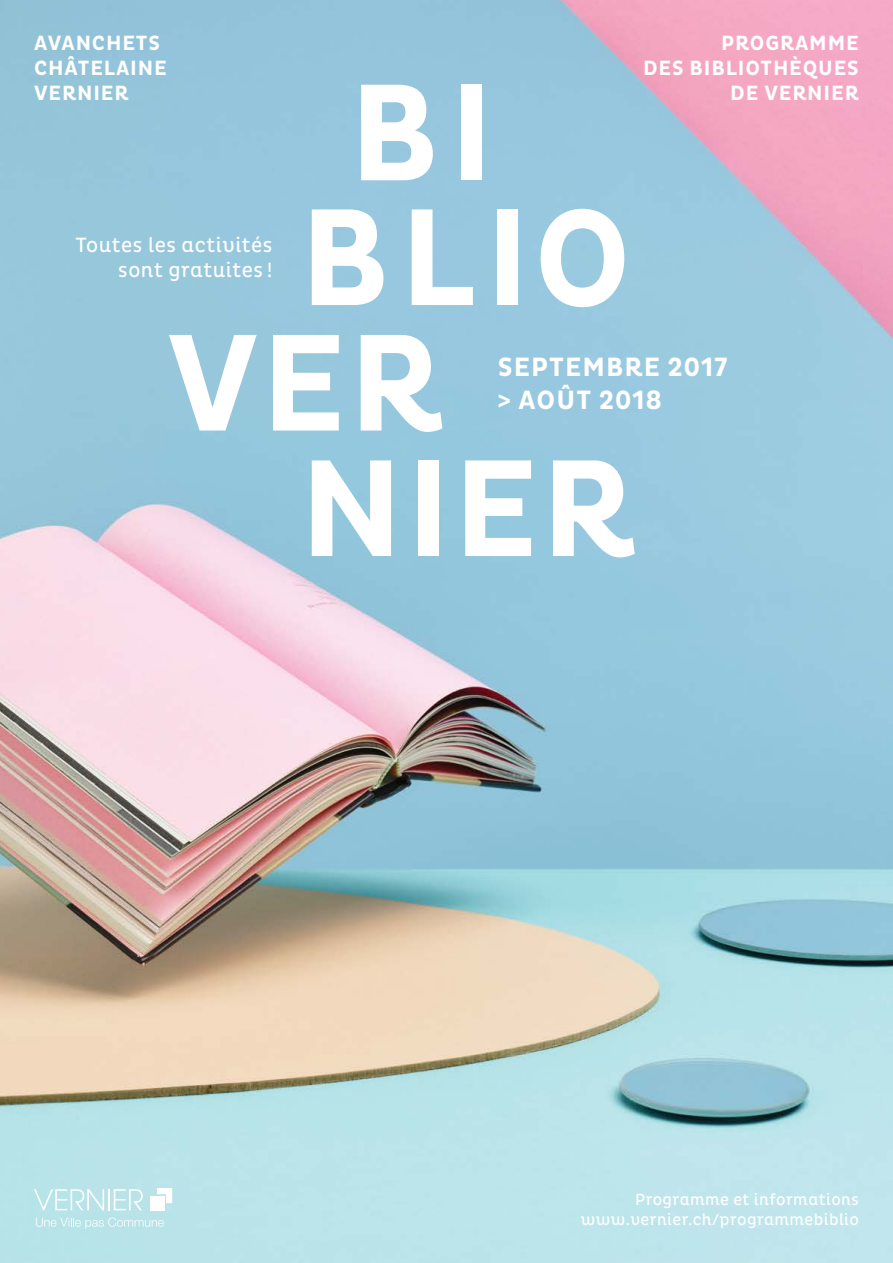
<style>
.page{position:relative;width:893px;height:1263px;background:#fff}
.page>*{position:absolute;margin:0;border:0;box-sizing:border-box;transform-origin:0 0}
.t1{font:700 27px/32.4px "Pluto Cond";letter-spacing:.04em;color:#fff}
.t2{font:700 21px/25.2px "Pluto Cond";letter-spacing:.04em;color:#fff;text-align:right}
.t3{font:21px/25.2px "Pluto Cond";letter-spacing:.025em;color:#fff;text-align:right}
.t4{font:16.5px/19.8px "Pluto Cond";letter-spacing:.025em;color:#fff;text-align:right}
</style>
<div class="page">
<img style="left:0;top:0;width:893px;height:1263px">
<svg style="left:361px;top:85px;width:72px;height:95px"></svg>
<div style="left:461px;top:85px;width:21px;height:95px;background:#fff"></div>
<svg style="left:312px;top:209px;width:71px;height:96px"></svg>
<svg style="left:412px;top:209px;width:61px;height:96px"></svg>
<div style="left:497px;top:209px;width:21px;height:96px;background:#fff"></div>
<svg style="left:541px;top:209px;width:83px;height:98px"></svg>
<svg style="left:169px;top:335px;width:88px;height:95px"></svg>
<svg style="left:273px;top:335px;width:66px;height:95px"></svg>
<svg style="left:361px;top:335px;width:81px;height:97px"></svg>
<svg style="left:312px;top:460px;width:79px;height:96px"></svg>
<div style="left:418px;top:460px;width:21px;height:96px;background:#fff"></div>
<svg style="left:465px;top:460px;width:66px;height:96px"></svg>
<svg style="left:553px;top:460px;width:82px;height:97px"></svg>
<svg style="left:34px;top:1189px;width:70px;height:21px"></svg>
<hr style="left:108px;top:1189px;width:2px;height:21px;background:#fff">
<svg style="left:114px;top:1189px;width:29px;height:21px"></svg>
<div style="left:150px;top:1196px;width:14px;height:14px;background:#fff"></div>
<svg style="left:157px;top:1188px;width:15px;height:15px"></svg>
<svg style="left:36px;top:1217px;width:128px;height:12px;background:#c3e7ec"></svg>
<p class="t2" style="left:34px;top:31px;width:134px;text-align:left">AVANCHETS<br>CHÂTELAINE<br>VERNIER</p>
<p class="t3" style="left:76px;top:233px;width:198px">Toutes les activités sont gratuites !</p>
<p class="t2" style="left:643px;top:31px;width:217px">PROGRAMME<br>DES BIBLIOTHÈQUES<br>DE VERNIER</p>
<p class="t1" style="left:497px;top:352px;width:232px">SEPTEMBRE 2017 &gt; AOÛT 2018</p>
<p class="t4" style="left:581px;top:1190px;width:280px">Programme et informations www.vernier.ch/programmebiblio</p>
</div>
